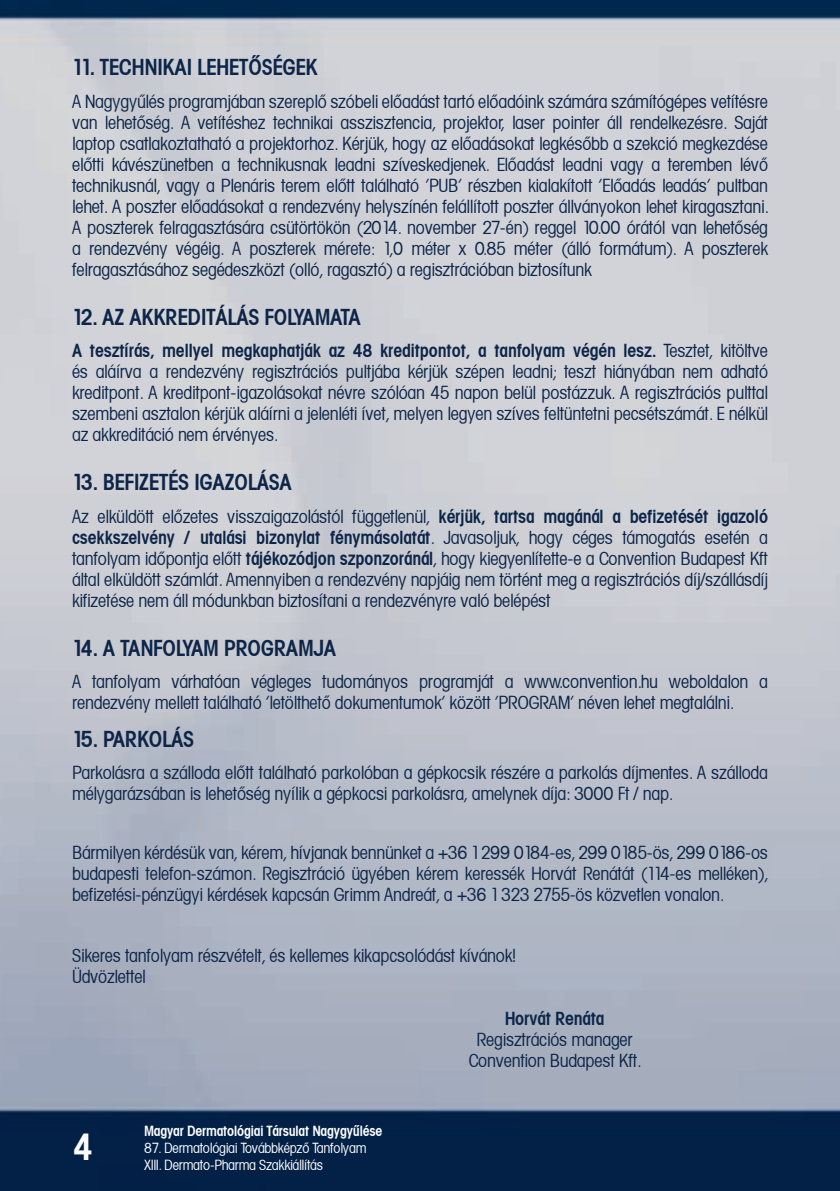
<style>
.page{position:relative;width:840px;height:1191px;background:#fff}
.page>*{position:absolute;margin:0;border:0;box-sizing:border-box;transform-origin:0 0}
.t1{font:36px "Avant Garde Dm Cn PFL";color:#fff}
.t2{font:22px "Avant Garde Dm Cn PFL";letter-spacing:-.005em;color:#0c2548}
.t3{font:18px/21px "Avant Garde Bk Cn PFL";letter-spacing:-.005em;color:#0c2548;text-align:justify}
.t4{font:18px "Avant Garde Dm Cn PFL";letter-spacing:-.005em;color:#0c2548}
.t5{font:14px/16.8px "Avant Garde Bk Cn PFL";letter-spacing:-.01em;color:#fff}
.t6{font:14px "Avant Garde Dm Cn PFL";letter-spacing:-.01em;color:#fff}
.s1{font-family:"Avant Garde Bk Cn PFL"}
.s2{font-family:"Avant Garde Dm Cn PFL"}
</style>
<div class="page">
<img style="left:0;top:0;width:839px;height:1191px">
<p class="t2" style="left:72px;top:53px;width:247px">11. TECHNIKAI LEHETÕSÉGEK</p>
<p class="t3" style="left:72px;top:90px;width:697px">A Nagygyűlés programjában szereplő szóbeli előadást tartó előadóink számára számítógépes vetítésre van lehetőség. A vetítéshez technikai asszisztencia, projektor, laser pointer áll rendelkezésre. Saját laptop csatlakoztatható a projektorhoz. Kérjük, hogy az előadásokat legkésőbb a szekció megkezdése előtti kávészünetben a technikusnak leadni szíveskedjenek. Előadást leadni vagy a teremben lévő technikusnál, vagy a Plenáris terem előtt található ’PUB’ részben kialakított ’Előadás leadás’ pultban lehet. A poszter előadásokat a rendezvény helyszínén felállított poszter állványokon lehet kiragasztani.<br>A poszterek felragasztására csütörtökön (2014. november 27-én) reggel 10.00 órától van lehetőség a rendezvény végéig. A poszterek mérete: 1,0 méter x 0.85 méter (álló formátum). A poszterek felragasztásához segédeszközt (olló, ragasztó) a regisztrációban biztosítunk</p>
<p class="t2" style="left:72px;top:302px;width:290px">12. AZ AKKREDITÁLÁS FOLYAMATA</p>
<p class="t4" style="left:72px;top:339px;width:697px">A tesztírás, mellyel megkaphatják az 48 kreditpontot, a tanfolyam végén lesz. <span class="s1">Tesztet, kitöltve</span></p>
<p class="t3" style="left:72px;top:361px;width:697px">és aláírva a rendezvény regisztrációs pultjába kérjük szépen leadni; teszt hiányában nem adható kreditpont. A kreditpont-igazolásokat névre szólóan 45 napon belül postázzuk. A regisztrációs pulttal szembeni asztalon kérjük aláírni a jelenléti ívet, melyen legyen szíves feltüntetni pecsétszámát. E nélkül az akkreditáció nem érvényes.</p>
<p class="t2" style="left:72px;top:467px;width:221px">13. BEFIZETÉS IGAZOLÁSA</p>
<p class="t3" style="left:72px;top:505px;width:697px">Az elküldött előzetes visszaigazolástól függetlenül, <span class="s2">kérjük, tartsa magánál a befizetését igazoló</span></p>
<p class="t4" style="left:72px;top:525px;width:697px">csekkszelvény / utalási bizonylat fénymásolatát<span class="s1">. Javasoljuk, hogy céges támogatás esetén a</span></p>
<p class="t3" style="left:72px;top:547px;width:697px">tanfolyam időpontja előtt <span class="s2">tájékozódjon szponzoránál</span>, hogy kiegyenlítette-e a Convention Budapest Kft által elküldött számlát. Amennyiben a rendezvény napjáig nem történt meg a regisztrációs díj/szállásdíj kifizetése nem áll módunkban biztosítani a rendezvényre való belépést</p>
<p class="t2" style="left:72px;top:633px;width:265px">14. A TANFOLYAM PROGRAMJA</p>
<p class="t3" style="left:72px;top:671px;width:697px">A tanfolyam várhatóan végleges tudományos programját a www.convention.hu weboldalon a rendezvény mellett található ’letölthető dokumentumok’ között ’PROGRAM’ néven lehet megtalálni.</p>
<p class="t2" style="left:72px;top:724px;width:123px">15. PARKOLÁS</p>
<p class="t3" style="left:72px;top:762px;width:697px">Parkolásra a szálloda előtt található parkolóban a gépkocsik részére a parkolás díjmentes. A szálloda mélygarázsában is lehetőség nyílik a gépkocsi parkolásra, amelynek díja: 3000 Ft / nap.</p>
<p class="t3" style="left:72px;top:842px;width:697px">Bármilyen kérdésük van, kérem, hívjanak bennünket a +36 1 299 0184-es, 299 0185-ös, 299 0186-os budapesti telefon-számon. Regisztráció ügyében kérem keressék Horvát Renátát (114-es melléken), befizetési-pénzügyi kérdések kapcsán Grimm Andreát, a +36 1 323 2755-ös közvetlen vonalon.</p>
<p class="t3" style="left:72px;top:944px;width:445px">Sikeres tanfolyam részvételt, és kellemes kikapcsolódást kívánok!<br>Üdvözlettel</p>
<p class="t4" style="left:504px;top:1006px;width:101px">Horvát Renáta</p>
<p class="t3" style="left:468px;top:1028px;width:173px;text-align:center">Regisztrációs manager<br>Convention Budapest Kft.</p>
<h1 class="t1" style="left:73px;top:1122px;width:21px">4</h1>
<p class="t6" style="left:144px;top:1121px;width:239px">Magyar Dermatológiai Társulat Nagygyűlése</p>
<p class="t5" style="left:144px;top:1139px;width:224px">87. Dermatológiai Továbbképző Tanfolyam<br>XIII. Dermato-Pharma Szakkiállítás</p>
</div>
